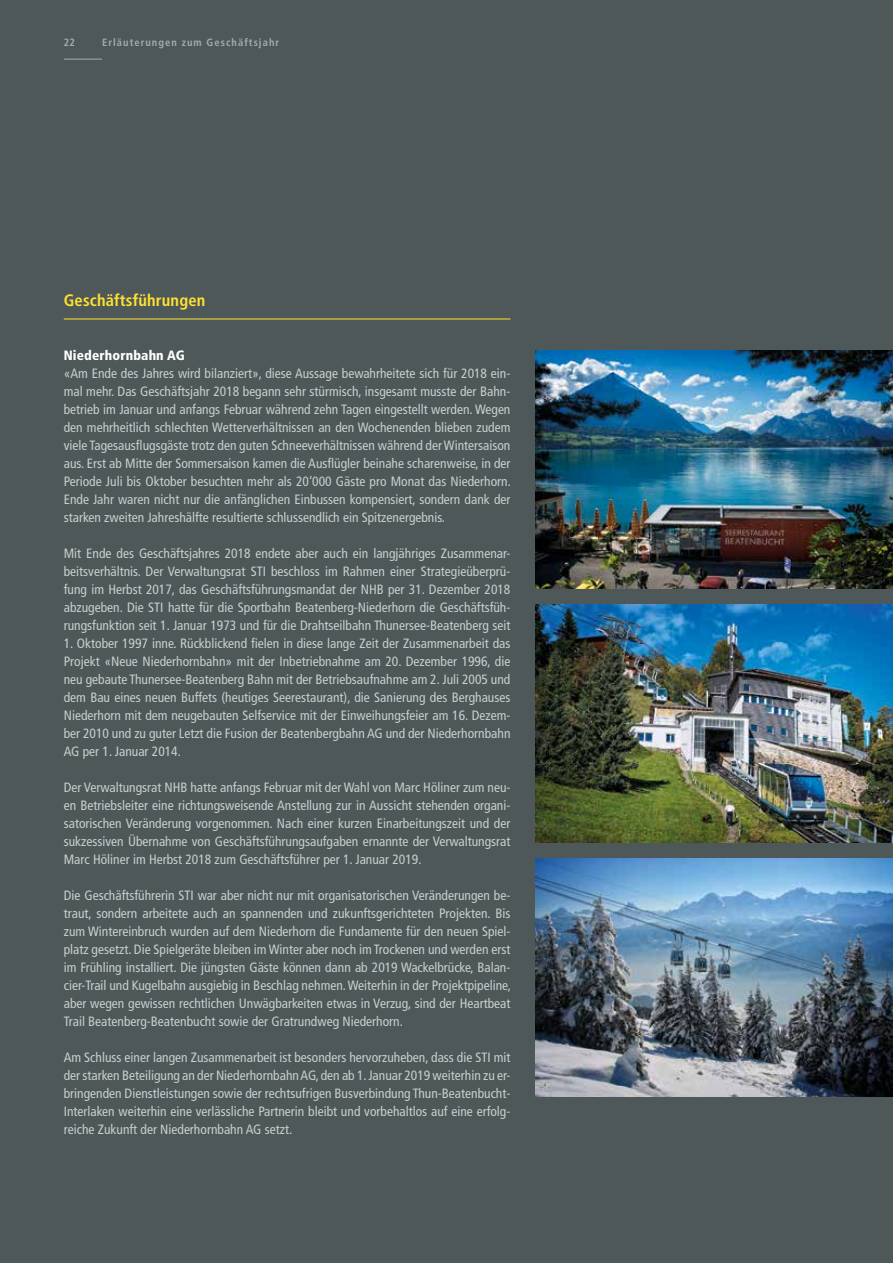
<style>
.page{position:relative;width:893px;height:1263px;background:#4e5859}
.page>*{position:absolute;margin:0;border:0;box-sizing:border-box;transform-origin:0 0}
.t1{font:700 condensed 16.5px "Frutiger";letter-spacing:.01em;color:#ffe22f}
.t2{font:condensed 13.5px/18px "Frutiger";color:#cacdcd;text-align:justify}
.t3{font:900 condensed 13.5px "Frutiger";letter-spacing:.01em;color:#fff}
.t4{font:700 condensed 10.5px "Frutiger";letter-spacing:.1em;color:#a6acac}
</style>
<div class="page">
<hr style="left:64px;top:59px;width:38px;height:1px;background:#a6acac">
<hr style="left:64px;top:319px;width:446px;height:1px;background:#ffe22f">
<img style="left:536px;top:604px;width:357px;height:239px">
<img style="left:536px;top:858px;width:357px;height:239px">
<img style="left:536px;top:350px;width:357px;height:238px">
<p class="t4" style="left:64px;top:36px;width:13px">22</p>
<p class="t4" style="left:102px;top:36px;width:179px">Erläuterungen zum Geschäftsjahr</p>
<p class="t1" style="left:64px;top:290px;width:143px">Geschäftsführungen</p>
<p class="t3" style="left:64px;top:347px;width:122px">Niederhornbahn AG</p>
<p class="t2" style="left:64px;top:364px;width:449px">«Am Ende des Jahres wird bilanziert», diese Aussage bewahrheitete sich für 2018 ein&shy;mal mehr. Das Geschäftsjahr 2018 begann sehr stürmisch, insgesamt musste der Bahn&shy;betrieb im Januar und anfangs Februar während zehn Tagen eingestellt werden. Wegen den mehrheitlich schlechten Wetterverhältnissen an den Wochenenden blieben zudem viele Tagesausflugsgäste trotz den guten Schneeverhältnissen während der Wintersaison aus. Erst ab Mitte der Sommersaison kamen die Ausflügler beinahe scharenweise, in der Periode Juli bis Oktober besuchten mehr als 20‘000 Gäste pro Monat das Niederhorn.<br>Ende Jahr waren nicht nur die anfänglichen Einbussen kompensiert, sondern dank der starken zweiten Jahreshälfte resultierte schlussendlich ein Spitzenergebnis.</p>
<p class="t2" style="left:64px;top:544px;width:448px">Mit Ende des Geschäftsjahres 2018 endete aber auch ein langjähriges Zusammenar&shy;beitsverhältnis. Der Verwaltungsrat STI beschloss im Rahmen einer Strategieüberprü&shy;fung im Herbst 2017, das Geschäftsführungsmandat der NHB per 31. Dezember 2018 abzugeben. Die STI hatte für die Sportbahn Beatenberg-Niederhorn die Geschäftsfüh&shy;rungsfunktion seit 1. Januar 1973 und für die Drahtseilbahn Thunersee-Beatenberg seit</p>
<p class="t2" style="left:64px;top:634px;width:448px">1. Oktober 1997 inne. Rückblickend fielen in diese lange Zeit der Zusammenarbeit das Projekt «Neue Niederhornbahn» mit der Inbetriebnahme am 20. Dezember 1996, die neu gebaute Thunersee-Beatenberg Bahn mit der Betriebsaufnahme am 2. Juli 2005 und dem Bau eines neuen Buffets (heutiges Seerestaurant), die Sanierung des Berghauses Niederhorn mit dem neugebauten Selfservice mit der Einweihungsfeier am 16. Dezem&shy;ber 2010 und zu guter Letzt die Fusion der Beatenbergbahn AG und der Niederhornbahn AG per 1. Januar 2014.</p>
<p class="t2" style="left:64px;top:778px;width:448px">Der Verwaltungsrat NHB hatte anfangs Februar mit der Wahl von Marc Höliner zum neu&shy;en Betriebsleiter eine richtungsweisende Anstellung zur in Aussicht stehenden organi&shy;satorischen Veränderung vorgenommen. Nach einer kurzen Einarbeitungszeit und der sukzessiven Übernahme von Geschäftsführungsaufgaben ernannte der Verwaltungsrat Marc Höliner im Herbst 2018 zum Geschäftsführer per 1. Januar 2019.</p>
<p class="t2" style="left:64px;top:886px;width:449px">Die Geschäftsführerin STI war aber nicht nur mit organisatorischen Veränderungen be&shy;traut, sondern arbeitete auch an spannenden und zukunftsgerichteten Projekten. Bis zum Wintereinbruch wurden auf dem Niederhorn die Fundamente für den neuen Spiel&shy;platz gesetzt. Die Spielgeräte bleiben im Winter aber noch im Trockenen und werden erst im Frühling installiert. Die jüngsten Gäste können dann ab 2019 Wackelbrücke, Balan&shy;cier-Trail und Kugelbahn ausgiebig in Beschlag nehmen. Weiterhin in der Projektpipeline, aber wegen gewissen rechtlichen Unwägbarkeiten etwas in Verzug, sind der Heartbeat Trail Beatenberg-Beatenbucht sowie der Gratrundweg Niederhorn.</p>
<p class="t2" style="left:64px;top:1048px;width:448px">Am Schluss einer langen Zusammenarbeit ist besonders hervorzuheben, dass die STI mit der starken Beteiligung an der Niederhornbahn AG, den ab 1. Januar 2019 weiterhin zu er&shy;bringenden Dienstleistungen sowie der rechtsufrigen Busverbindung Thun-Beatenbucht-Interlaken weiterhin eine verlässliche Partnerin bleibt und vorbehaltlos auf eine erfolg&shy;reiche Zukunft der Niederhornbahn AG setzt.</p>
</div>
